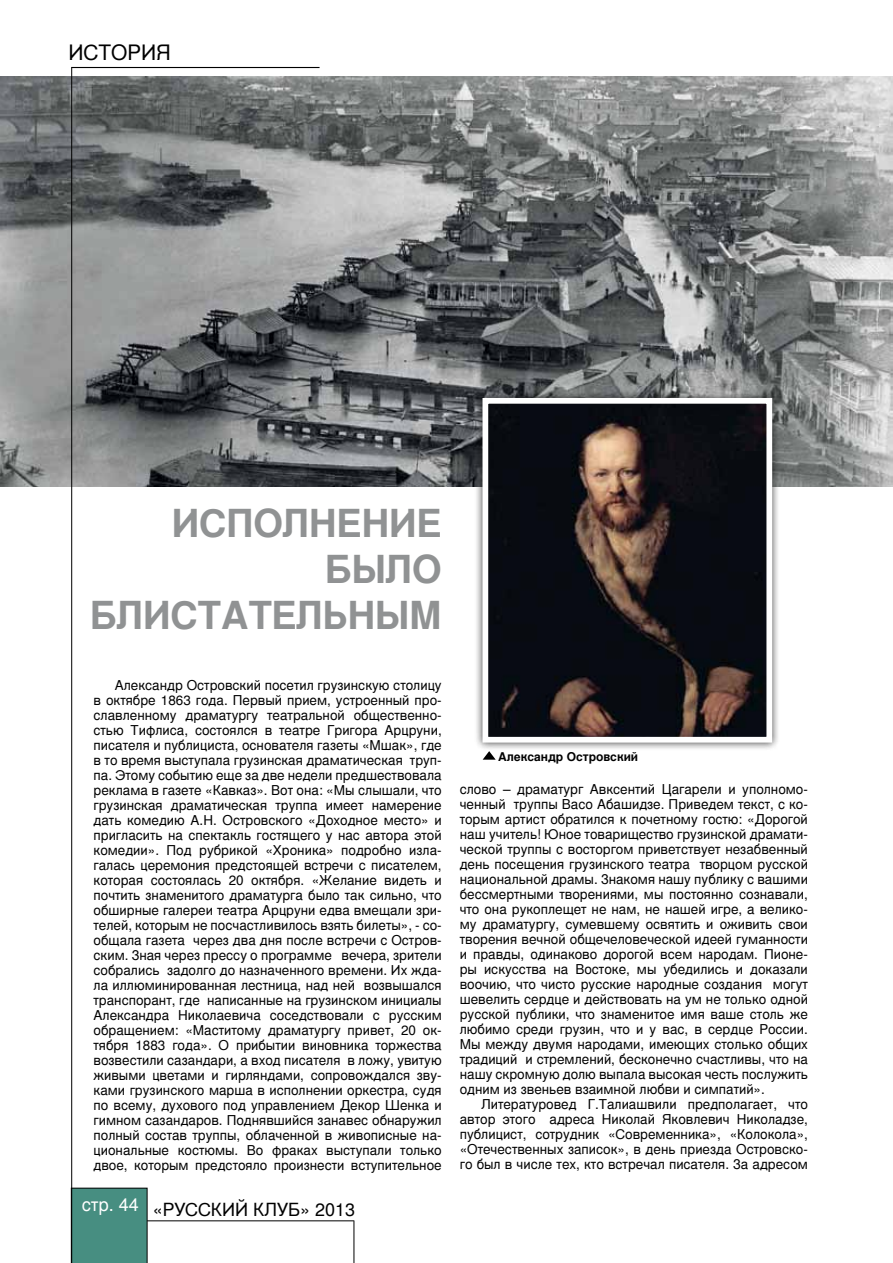
<style>
.page{position:relative;width:893px;height:1263px;background:#fff}
.page>*{position:absolute;margin:0;border:0;box-sizing:border-box;transform-origin:0 0}
.t1{font:700 38.4px "Nimbus San LCY";color:#909293}
.t2{font:21.15px "Nimbus San LCY";color:#000}
.t3{font:18px "Nimbus San LCY";color:#000}
.t4{font:13.5px/15px "Nimbus San LCY";color:#000;text-align:justify}
.t5{font:700 12px "Nimbus San LCY";color:#000}
</style>
<div class="page">
<img style="left:0;top:77px;width:893px;height:409px">
<div style="left:72px;top:1188px;width:75px;height:75px;background:#478e81"></div>
<hr style="left:147px;top:1220px;width:207px;height:1px;background:#000">
<hr style="left:354px;top:1220px;width:1px;height:43px;background:#000">
<div style="left:474px;top:390px;width:306px;height:360px;background:#000;opacity:.75"></div>
<img style="left:489px;top:405px;width:276px;height:331px">
<div style="left:482px;top:398px;width:290px;height:345px;border:6px solid #fff"></div>
<hr style="left:71px;top:68px;width:1px;height:1195px;background:#000">
<hr style="left:71px;top:67px;width:249px;height:1px;background:#000">
<svg style="left:483px;top:751px;width:13px;height:9px"></svg>
<h2 class="t2" style="left:68px;top:40px;width:104px">история</h2>
<h1 class="t1" style="left:172px;top:501px;width:27px">ИСП</h1>
<h1 class="t1" style="left:254px;top:501px;width:57px">ОЛНЕНИЕ</h1>
<h1 class="t1" style="left:325px;top:547px;width:29px">БЫЛ</h1>
<h1 class="t1" style="left:412px;top:547px;width:31px">О</h1>
<h1 class="t1" style="left:90px;top:593px;width:28px">БЛИСТАТЕЛЬНЫМ</h1>
<p class="t4" style="left:94px;top:677px;width:350px;text-indent:21px">Александр Островский посетил грузинскую столицу в октябре 1863 года. Первый прием, устроенный про&shy;славленному драматургу театральной общественно&shy;стью Тифлиса, состоялся в театре Григора Арцруни, писателя и публициста, основателя газеты «Мшак», где в то время выступала грузинская драматическая труп&shy;па. Этому событию еще за две недели предшествовала реклама в газете «Кавказ». Вот она: «Мы слышали, что грузинская драматическая труппа имеет намерение дать комедию А.Н . Островского «Доходное место» и пригласить на спектакль гостящего у нас автора этой комедии». Под рубрикой «Хроника» подробно изла&shy;галась церемония предстоящей встречи с писателем, которая состоялась 20 октября. «Желание видеть и почтить знаменитого драматурга было так сильно, что обширные галереи театра Арцруни едва вмещали зри&shy;телей, которым не посчастливилось взять билеты», - со&shy;общала газета через два дня после встречи с Остров&shy;ским. Зная через прессу о программе вечера, зрители собрались задолго до назначенного времени. Их жда&shy;ла иллюминированная лестница, над ней возвышался транспорант, где написанные на грузинском инициалы Александра Н иколаевича соседствовали с русским обращением: «Маститому драматургу привет, 20 ок&shy;тября 1883 года». О прибытии виновника торжества возвестили сазандари, а вход писателя в ложу, увитую живыми цветами и гирляндами, сопровождался зву&shy;ками грузинского марша в исполнении оркестра, судя по всему, духового под управлением Декор Шенка и гимном сазандаров. Поднявшийся занавес обнаружил полный состав труппы, облаченной в живописные на&shy;циональные костюмы. Во фраках выступали только двое, которым предстояло произнести вступительное</p>
<h3 class="t3" style="left:82px;top:1199px;width:94px"><sup>стр.</sup> <sup>44</sup> «РУССКИЙ</h3>
<h3 class="t3" style="left:253px;top:1199px;width:13px">КЛУБ</h3>
<h3 class="t3" style="left:300px;top:1199px;width:57px">» 2013</h3>
<p class="t5" style="left:498px;top:750px;width:142px">Александр Островский</p>
<p class="t4" style="left:460px;top:781px;width:350px">слово – драматург Авксентий Цагарели и уполномо&shy;ченный труппы Васо Абашидзе. П риведем текст, с ко&shy;торым артист обратился к почетному гостю: «Дорогой наш учитель! Юное товарищество грузинской драмати&shy;ческой труппы с восторгом приветствует незабвенный день посещения грузинского театра творцом русской национальной драмы. Знакомя нашу публику с вашими бессмертными творениями, мы постоянно сознавали, что она рукоплещет не нам, не нашей игре, а велико&shy;му драматургу, сумевшему освятить и оживить свои творения вечной общечеловеческой идеей гуманности и правды, одинаково дорогой всем народам. П ионе&shy;ры искусства на Востоке, мы убедились и доказали воочию, что чисто русские народные создания могут шевелить сердце и действовать на ум не только одной русской публики, что знаменитое имя ваше столь же любимо среди грузин, что и у вас, в сердце России.<br>Мы между двумя народами, имеющих столько общих традиций и стремлений, бесконечно счастливы, что на нашу скромную долю выпала высокая честь послужить одним из звеньев взаимной любви и симпатий».</p>
<p class="t4" style="left:460px;top:1096px;width:350px;text-indent:21px">Литературовед Г.Талиашвили предполагает, что автор этого адреса Н иколай Яковлевич Н иколадзе, публицист, сотрудник «Современника», «Колокола», «Отечественных записок», в день приезда Островско&shy;го был в числе тех, кто встречал писателя. За адресом</p>
</div>
